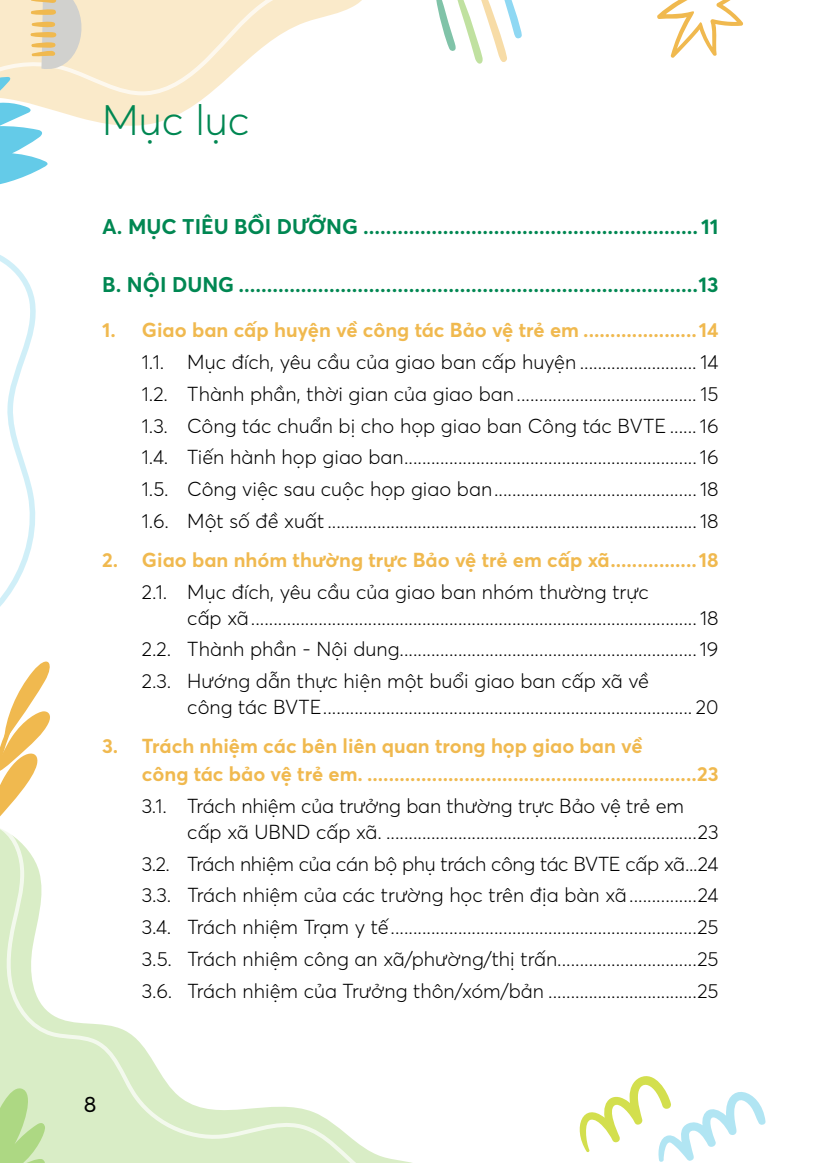
<style>
.page{position:relative;width:823px;height:1163px;background:#fff}
.page>*{position:absolute;margin:0;border:0;box-sizing:border-box;transform-origin:0 0}
.t1{font:300 42px "Averta";color:#008752}
.t2{font:22px "Averta";color:#000}
.t3{font:700 21px "Averta";color:#008752}
.t4{font:300 20px/31.6px "Averta";color:#000}
.t5{font:700 20px/28px "Averta";color:#f0b94f}
</style>
<div class="page">
<svg style="left:0;top:842px;width:407px;height:320px"></svg>
<svg style="left:93px;top:0;width:268px;height:122px"></svg>
<svg style="left:0;top:255px;width:36px;height:352px"></svg>
<svg style="left:657px;top:0;width:86px;height:58px"></svg>
<svg style="left:0;top:0;width:93px;height:185px"></svg>
<svg style="left:436px;top:0;width:85px;height:64px"></svg>
<svg style="left:0;top:661px;width:50px;height:181px"></svg>
<svg style="left:579px;top:1076px;width:186px;height:85px"></svg>
<svg style="left:0;top:1072px;width:45px;height:90px;background:#c1e1a2"></svg>
<h1 class="t1" style="left:102px;top:94px;width:149px">Mục lục</h1>
<p class="t3" style="left:102px;top:213px;width:617px">A. MỤC TIÊU BỒI DƯỠNG ........................................................... 11</p>
<p class="t3" style="left:102px;top:271px;width:617px">B. NỘI DUNG .................................................................................13</p>
<p class="t5" style="left:102px;top:316px;width:617px">1. Giao ban cấp huyện về công tác Bảo vệ trẻ em .....................14</p>
<p class="t4" style="left:142px;top:346px;width:578px;text-align:justify">1.1. Mục đích, yêu cầu của giao ban cấp huyện .......................... 14<br>1.2. Thành phần, thời gian của giao ban........................................ 15<br>1.3. Công tác chuẩ n bị cho họp giao ban Công tác BVTE ...... 16<br>1.4. Tiến hành họp giao ban................................................................. 16<br>1.5. Công việc sau cuộc họp giao ban............................................. 18<br>1.6. Một số đề xuất .................................................................................. 18</p>
<p class="t5" style="left:102px;top:545px;width:617px">2. Giao ban nhóm thường trực Bảo vệ trẻ em cấp xã ................18</p>
<p class="t4" style="left:187px;top:578px;width:532px;line-height:26px;text-indent:-45px">2.1. Mục đích, yêu cầu của giao ban nhóm thường trực<br>cấp xã................................................................................................... 18</p>
<p class="t4" style="left:142px;top:633px;width:577px">2.2. Thành phần - Nội dung..................................................................19<br>2.3. Hướng dẫ n thực hiện một buổi giao ban cấp xã về</p>
<p class="t4" style="left:187px;top:691px;width:532px">công tác BVTE.................................................................................. 20</p>
<p class="t5" style="left:142px;top:732px;width:577px;text-indent:-40px">3. Trách nhiệm các bên liên quan trong họp giao ban về<br>công tác bảo vệ trẻ em. .............................................................23</p>
<p class="t4" style="left:187px;top:792px;width:532px;line-height:26px;text-indent:-45px">3.1. Trách nhiệm của trưởng ban thường trực Bảo vệ trẻ em cấp xã UBND cấp xã. .....................................................................23</p>
<p class="t4" style="left:142px;top:847px;width:578px;text-align:justify">3.2. Trách nhiệm của cá n bộ phụ trách công tác BVTE cấp xã ...24<br>3.3. Trách nhiệm của các trường học trên địa bà n xã ...............24<br>3.4. Trách nhiệm Trạm y tế....................................................................25<br>3.5. Trách nhiệm công an xã/phường/thị trấn...............................25<br>3.6. Trách nhiệm của Trưởng thôn/xóm/bản .................................25</p>
<p class="t2" style="left:84px;top:1090px;width:14px">8</p>
</div>
